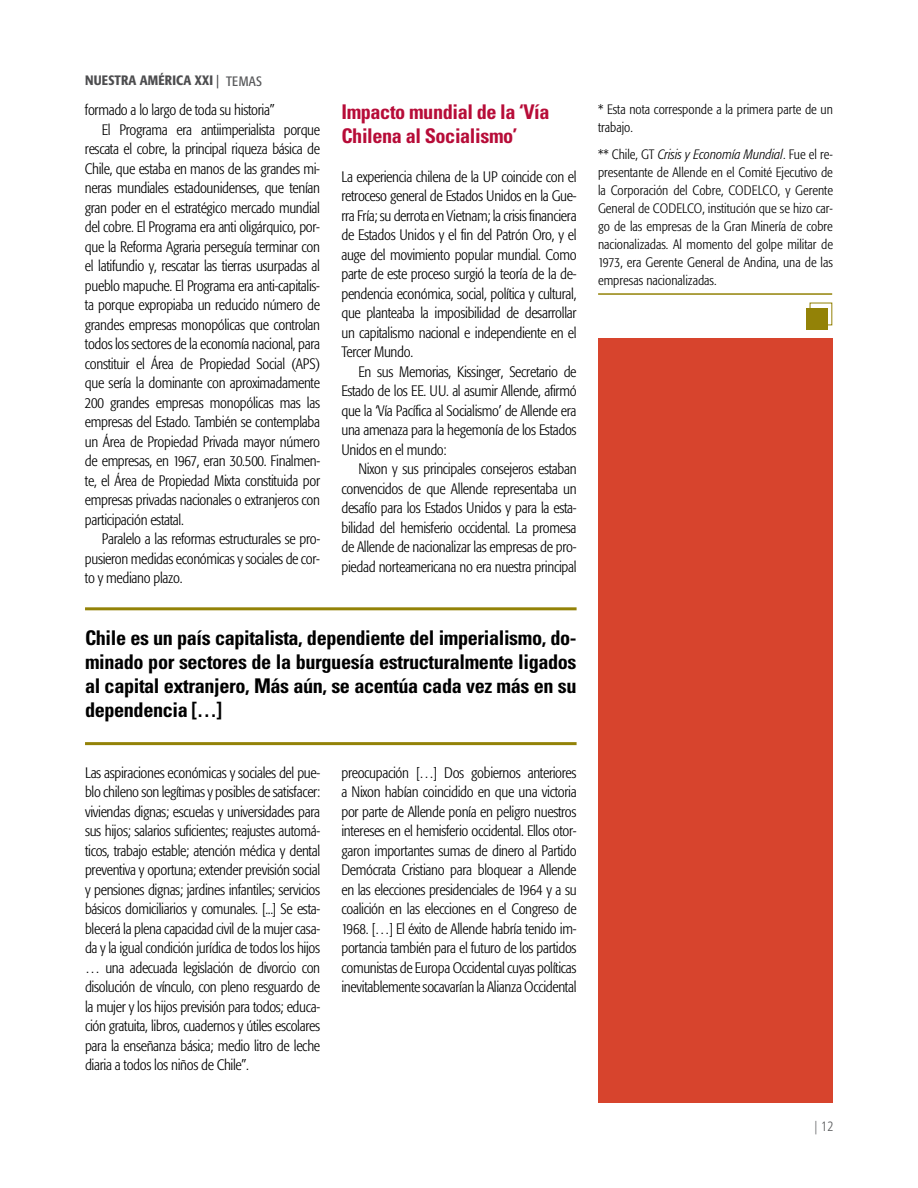
<style>
.page{position:relative;width:918px;height:1188px;background:#fff}
.page>*{position:absolute;margin:0;border:0;box-sizing:border-box;transform-origin:0 0}
.t1{font:700 condensed 20.25px/24px "Univers LT Std";letter-spacing:-.02em;color:#000;text-align:justify}
.t2{font:700 condensed 20.25px/24px "Univers LT Std";letter-spacing:-.02em;color:#b70c38}
.t3{font:300 condensed 15px/19.5px "Formata";letter-spacing:-.02em;color:#000;text-align:justify}
.t4{font:300 condensed 13.5px/18px "Formata";color:#000}
.t5{font:500 condensed 13.5px "Formata";letter-spacing:.02em;color:#4d4d4f}
.t6{font:condensed 13.5px "Formata";letter-spacing:.02em;color:#58595b}
.t7{font:300 condensed 13.5px "Frutiger LT Std";color:#58595b}
.s1{font-weight:400}
.s2{font-style:italic}
</style>
<div class="page">
<hr style="left:85px;top:607px;width:492px;height:3px;background:#938207">
<hr style="left:85px;top:742px;width:492px;height:3px;background:#938207">
<div style="left:806px;top:308px;width:22px;height:22px;background:#938207"></div>
<hr style="left:598px;top:293px;width:234px;height:2px;background:#938207">
<div style="left:598px;top:338px;width:235px;height:765px;background:#d7442d"></div>
<p class="t5" style="left:85px;top:72px;width:136px">NUESTRA AMÉRICA XXI <span class="s1">|</span></p>
<p class="t3" style="left:85px;top:101px;width:191px">formado a lo largo de toda su historia”</p>
<p class="t3" style="left:102px;top:120px;width:220px">El Programa era antiimperialista porque</p>
<p class="t3" style="left:85px;top:140px;width:237px">rescata el cobre, la principal riqueza básica de</p>
<p class="t3" style="left:85px;top:159px;width:237px">Chile, que estaba en manos de las grandes mi-</p>
<p class="t3" style="left:85px;top:179px;width:237px">neras mundiales estadounidenses, que tenían</p>
<p class="t3" style="left:85px;top:198px;width:237px">gran poder en el estratégico mercado mundial</p>
<p class="t3" style="left:85px;top:218px;width:237px">del cobre. El Programa era anti oligárquico, por-</p>
<p class="t3" style="left:85px;top:237px;width:237px">que la Reforma Agraria perseguía terminar con</p>
<p class="t3" style="left:85px;top:257px;width:237px">el latifundio y, rescatar las tierras usurpadas al</p>
<p class="t3" style="left:85px;top:276px;width:237px">pueblo mapuche. El Programa era anti-capitalis-</p>
<p class="t3" style="left:85px;top:296px;width:237px">ta porque expropiaba un reducido número de</p>
<p class="t3" style="left:85px;top:315px;width:237px">grandes empresas monopólicas que controlan</p>
<p class="t3" style="left:85px;top:335px;width:237px">todos los sectores de la economía nacional, para</p>
<p class="t3" style="left:85px;top:354px;width:237px">constituir el Área de Propiedad Social (APS)</p>
<p class="t3" style="left:85px;top:374px;width:237px">que sería la dominante con aproximadamente</p>
<p class="t3" style="left:85px;top:393px;width:237px">200 grandes empresas monopólicas mas las</p>
<p class="t3" style="left:85px;top:413px;width:237px">empresas del Estado. También se contemplaba</p>
<p class="t3" style="left:85px;top:432px;width:237px">un Área de Propiedad Privada mayor número</p>
<p class="t3" style="left:85px;top:452px;width:237px">de empresas, en 1967, eran 30.500. Finalmen-</p>
<p class="t3" style="left:85px;top:471px;width:237px">te, el Área de Propiedad Mixta constituida por</p>
<p class="t3" style="left:85px;top:491px;width:237px">empresas privadas nacionales o extranjeros con</p>
<p class="t3" style="left:85px;top:510px;width:100px">participación estatal.</p>
<p class="t3" style="left:102px;top:530px;width:220px">Paralelo a las reformas estructurales se pro-</p>
<p class="t3" style="left:85px;top:549px;width:237px">pusieron medidas económicas y sociales de cor-</p>
<p class="t3" style="left:85px;top:569px;width:99px">to y mediano plazo.</p>
<p class="t6" style="left:226px;top:73px;width:37px">TEMAS</p>
<h1 class="t2" style="left:341px;top:99px;width:210px">Impacto mundial de la ‘Vía<br>Chilena al Socialismo’</h1>
<p class="t3" style="left:341px;top:167px;width:237px">La experiencia chilena de la UP coincide con el retroceso general de Estados Unidos en la Gue&shy;rra Fría; su derrota en Vietnam; la crisis financiera de Estados Unidos y el fin del Patrón Oro, y el auge del movimiento popular mundial. Como parte de este proceso surgió la teoría de la de&shy;pendencia económica, social, política y cultural, que planteaba la imposibilidad de desarrollar un capitalismo nacional e independiente en el Tercer Mundo.</p>
<p class="t3" style="left:341px;top:362px;width:237px;text-indent:17px">En sus Memorias, Kissinger, Secretario de Estado de los EE. UU. al asumir Allende, afirmó que la ‘Vía Pacífica al Socialismo’ de Allende era una amenaza para la hegemonía de los Estados Unidos en el mundo:</p>
<p class="t3" style="left:341px;top:459px;width:237px;text-indent:17px">Nixon y sus principales consejeros estaban convencidos de que Allende representaba un desafío para los Estados Unidos y para la esta&shy;bilidad del hemisferio occidental. La promesa de Allende de nacionalizar las empresas de pro&shy;piedad norteamericana no era nuestra principal</p>
<h1 class="t1" style="left:85px;top:626px;width:493px">Chile es un país capitalista, dependiente del imperialismo, do&shy;minado por sectores de la burguesía estructuralmente ligados al capital extranjero, Más aún, se acentúa cada vez más en su dependencia […]</h1>
<p class="t3" style="left:85px;top:763px;width:237px">Las aspiraciones económicas y sociales del pue&shy;blo chileno son legítimas y posibles de satisfacer: viviendas dignas; escuelas y universidades para sus hijos; salarios suficientes; reajustes automá&shy;ticos, trabajo estable; atención médica y dental preventiva y oportuna; extender previsión social y pensiones dignas; jardines infantiles; servicios básicos domiciliarios y comunales. [...] Se esta&shy;blecerá la plena capacidad civil de la mujer casa&shy;da y la igual condición jurídica de todos los hijos … una adecuada legislación de divorcio con disolución de vínculo, con pleno resguardo de la mujer y los hijos previsión para todos; educa&shy;ción gratuita, libros, cuadernos y útiles escolares para la enseñanza básica; medio litro de leche diaria a todos los niños de Chile”.</p>
<p class="t3" style="left:341px;top:763px;width:237px">preocupación […] Dos gobiernos anteriores a Nixon habían coincidido en que una victoria por parte de Allende ponía en peligro nuestros intereses en el hemisferio occidental. Ellos otor&shy;garon importantes sumas de dinero al Partido Demócrata Cristiano para bloquear a Allende en las elecciones presidenciales de 1964 y a su coalición en las elecciones en el Congreso de 1968. […] El éxito de Allende habría tenido im&shy;portancia también para el futuro de los partidos comunistas de Europa Occidental cuyas políticas inevitablemente socavarían la Alianza Occidental</p>
<p class="t4" style="left:598px;top:101px;width:236px">* Esta nota corresponde a la primera parte de un trabajo.</p>
<p class="t4" style="left:598px;top:145px;width:236px;text-align:justify">** Chile, GT <span class="s2">Crisis y Economía Mundial</span>. Fue el re&shy;presentante de Allende en el Comité Ejecutivo de la Corporación del Cobre, CODELCO, y Gerente General de CODELCO, institución que se hizo car&shy;go de las empresas de la Gran Minería de cobre nacionalizadas. Al momento del golpe militar de 1973, era Gerente General de Andina, una de las empresas nacionalizadas.</p>
<p class="t7" style="left:815px;top:1118px;width:21px">| 12</p>
</div>
